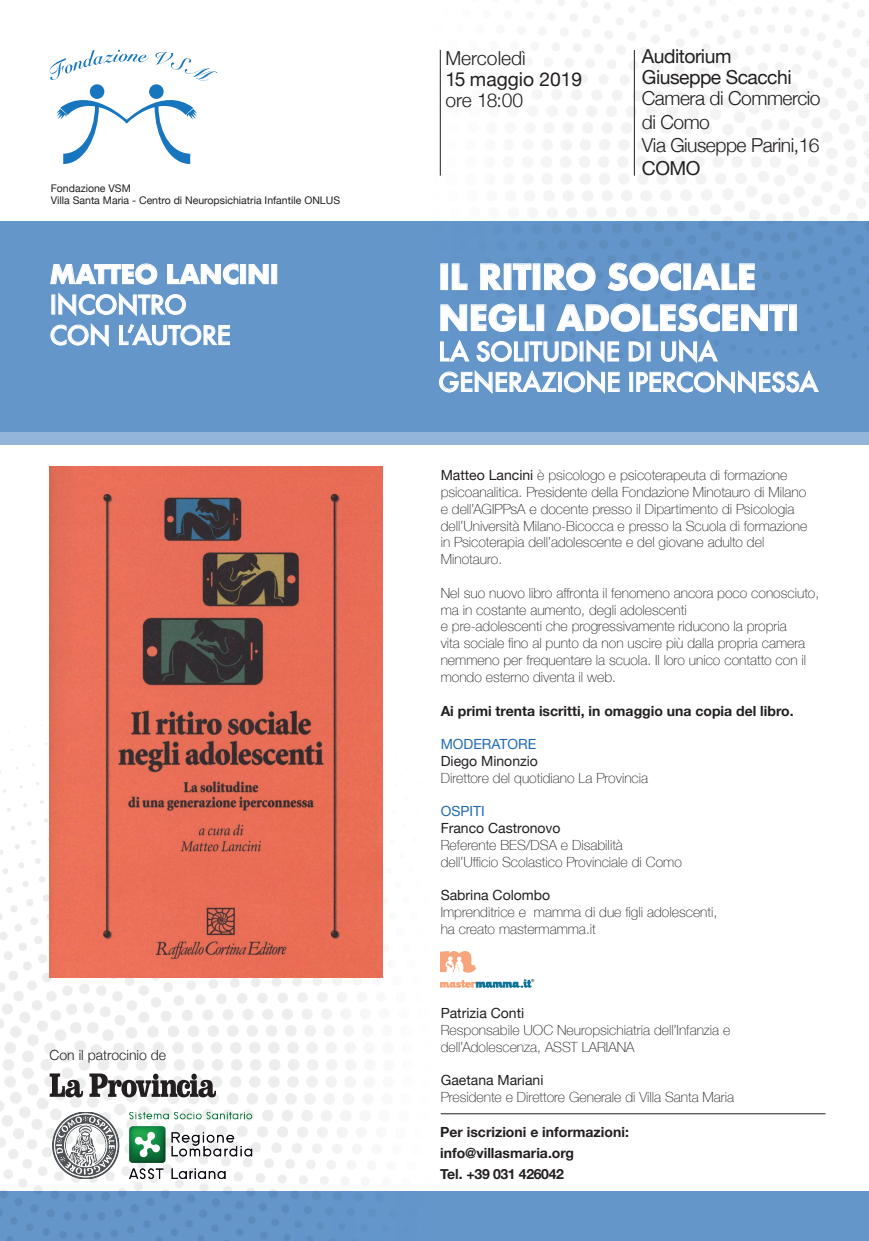
<style>
.page{position:relative;width:869px;height:1241px;background:#fff}
.page>*{position:absolute;margin:0;border:0;box-sizing:border-box;transform-origin:0 0}
.t1{font:700 34.12px/40.9px "Futura";letter-spacing:-.02em;color:#fff}
.t2{font:500 25.38px/30.4px "Futura";letter-spacing:-.02em;color:#fff}
.t3{font:700 25.38px "Futura";letter-spacing:-.02em;color:#fff}
.t4{font:300 19.25px/23.1px "Helvetica Neue";letter-spacing:-.025em;color:#231f20}
.t5{font:19.25px/21px "Helvetica Neue";letter-spacing:-.025em;color:#231f20}
.t6{font:19.25px "Helvetica Neue";color:#231f20}
.t7{font:300 19.25px "Helvetica Neue";color:#231f20}
.t8{font:100 14px/16.8px "Helvetica Neue";color:#231f20}
.t9{font:700 14px/21px "Helvetica Neue";color:#231f20}
.t10{font:14px "Helvetica Neue";color:#231f20}
.t11{font:300 14px "Helvetica Neue";color:#231f20}
.t12{font:14px "Helvetica Neue";color:#2169b4}
.t13{font:10.5px/12.6px "Helvetica Neue";color:#231f20}
.t14{font:10.5px "Minion Pro";color:#231f20}
.s1{font-weight:400}
</style>
<div class="page">
<img style="left:440px;top:0;width:428px;height:221px">
<img style="left:0;top:713px;width:383px;height:478px">
<hr style="left:439px;top:50px;width:1px;height:126px;background:#231f20">
<svg style="left:50px;top:50px;width:167px;height:114px"></svg>
<div style="left:0;top:1191px;width:868px;height:49px;background:#6496ca"></div>
<div style="left:0;top:221px;width:868px;height:223px;background:#6496ca"></div>
<div style="left:440px;top:263px;width:8px;height:27px;border:1px solid #fff"></div>
<svg style="left:451px;top:263px;width:16px;height:27px"></svg>
<svg style="left:480px;top:263px;width:23px;height:27px"></svg>
<div style="left:503px;top:263px;width:8px;height:27px;border:1px solid #fff"></div>
<svg style="left:512px;top:263px;width:19px;height:27px"></svg>
<div style="left:532px;top:263px;width:8px;height:27px;border:1px solid #fff"></div>
<svg style="left:544px;top:262px;width:51px;height:29px"></svg>
<svg style="left:608px;top:262px;width:73px;height:29px"></svg>
<svg style="left:691px;top:263px;width:63px;height:27px"></svg>
<svg style="left:440px;top:303px;width:94px;height:29px"></svg>
<div style="left:536px;top:304px;width:8px;height:27px;border:1px solid #fff"></div>
<svg style="left:556px;top:303px;width:231px;height:29px"></svg>
<div style="left:789px;top:304px;width:7px;height:27px;border:1px solid #fff"></div>
<svg style="left:439px;top:339px;width:180px;height:55px"></svg>
<svg style="left:628px;top:339px;width:190px;height:55px"></svg>
<div style="left:0;top:432px;width:868px;height:13px;background:#92b5d9"></div>
<svg style="left:50px;top:263px;width:107px;height:22px"></svg>
<svg style="left:167px;top:263px;width:72px;height:22px"></svg>
<div style="left:240px;top:264px;width:6px;height:20px;border:1px solid #fff"></div>
<svg style="left:248px;top:264px;width:21px;height:20px"></svg>
<div style="left:271px;top:264px;width:6px;height:20px;border:1px solid #fff"></div>
<svg style="left:50px;top:292px;width:180px;height:55px"></svg>
<img style="left:50px;top:466px;width:332px;height:511px">
<hr style="left:633px;top:50px;width:1px;height:126px;background:#231f20">
<hr style="left:440px;top:1113px;width:385px;height:1px;background:#231f20">
<img style="left:440px;top:951px;width:91px;height:36px">
<img style="left:50px;top:1112px;width:205px;height:66px">
<svg style="left:89px;top:1073px;width:127px;height:24px"></svg>
<svg style="left:50px;top:1073px;width:33px;height:24px"></svg>
<p class="t13" style="left:51px;top:182px;width:290px">Fondazione VSM<br>Villa Santa Maria - Centro di Neuropsichiatria Infantile ONLUS</p>
<h2 class="t3" style="left:50px;top:256px;width:230px">MATTEO LANCINI</h2>
<h2 class="t2" style="left:50px;top:289px;width:183px">INCONTRO<br>CON L’AUTORE</h2>
<p class="t11" style="left:50px;top:1043px;width:118px">Con il patrocinio de</p>
<h3 class="t7" style="left:445px;top:43px;width:82px">Mercoledì</h3>
<h3 class="t6" style="left:445px;top:66px;width:138px">15 maggio 2019</h3>
<h3 class="t4" style="left:445px;top:88px;width:79px">ore 18:00</h3>
<h3 class="t5" style="left:641px;top:47px;width:151px">Auditorium<br>Giuseppe Scacchi</h3>
<h3 class="t4" style="left:641px;top:86px;width:180px">Camera di Commercio di Como<br>Via Giuseppe Parini,16</h3>
<h3 class="t5" style="left:641px;top:158px;width:60px">COMO</h3>
<h1 class="t1" style="left:438px;top:256px;width:362px">IL RITIRO SOCIALE<br>NEGLI ADOLESCENTI</h1>
<h2 class="t2" style="left:438px;top:336px;width:381px">LA SOLITUDINE DI UNA<br>GENERAZIONE IPERCONNESSA</h2>
<p class="t8" style="left:440px;top:466px;width:368px"><span class="s1">Matteo Lancini</span> è psicologo e psicoterapeuta di formazione psicoanalitica. Presidente della Fondazione Minotauro di Milano e dell’AGIPPsA e docente presso il Dipartimento di Psicologia dell’Università Milano-Bicocca e presso la Scuola di formazione in Psicoterapia dell’adolescente e del giovane adulto del Minotauro.</p>
<p class="t8" style="left:440px;top:583px;width:380px">Nel suo nuovo libro affronta il fenomeno ancora poco conosciuto, ma in costante aumento, degli adolescenti<br>e pre-adolescenti che progressivamente riducono la propria<br>vita sociale fino al punto da non uscire più dalla propria camera nemmeno per frequentare la scuola. Il loro unico contatto con il mondo esterno diventa il web.</p>
<p class="t9" style="left:440px;top:700px;width:354px">Ai primi trenta iscritti, in omaggio una copia del libro.</p>
<p class="t12" style="left:440px;top:734px;width:97px">MODERATORE</p>
<p class="t10" style="left:440px;top:750px;width:99px">Diego Minonzio</p>
<p class="t8" style="left:440px;top:768px;width:209px">Direttore del quotidiano La Provincia</p>
<p class="t12" style="left:440px;top:801px;width:46px">OSPITI</p>
<p class="t10" style="left:440px;top:818px;width:121px">Franco Castronovo</p>
<p class="t8" style="left:440px;top:835px;width:242px">Referente BES/DSA e Disabilità dell’Ufficio Scolastico Provinciale di Como</p>
<p class="t10" style="left:440px;top:885px;width:111px">Sabrina Colombo</p>
<p class="t8" style="left:440px;top:903px;width:278px">Imprenditrice e mamma di due figli adolescenti, ha creato mastermamma.it</p>
<p class="t14" style="left:531px;top:975px;width:5px">®</p>
<p class="t10" style="left:440px;top:1002px;width:85px">Patrizia Conti</p>
<p class="t8" style="left:440px;top:1020px;width:291px">Responsabile UOC Neuropsichiatria dell’Infanzia e dell’Adolescenza, ASST LARIANA</p>
<p class="t10" style="left:440px;top:1070px;width:104px">Gaetana Mariani</p>
<p class="t8" style="left:440px;top:1087px;width:295px">Presidente e Direttore Generale di Villa Santa Maria</p>
<p class="t9" style="left:440px;top:1121px;width:190px">Per iscrizioni e informazioni: info@villasmaria.org<br>Tel. +39 031 426042</p>
</div>
